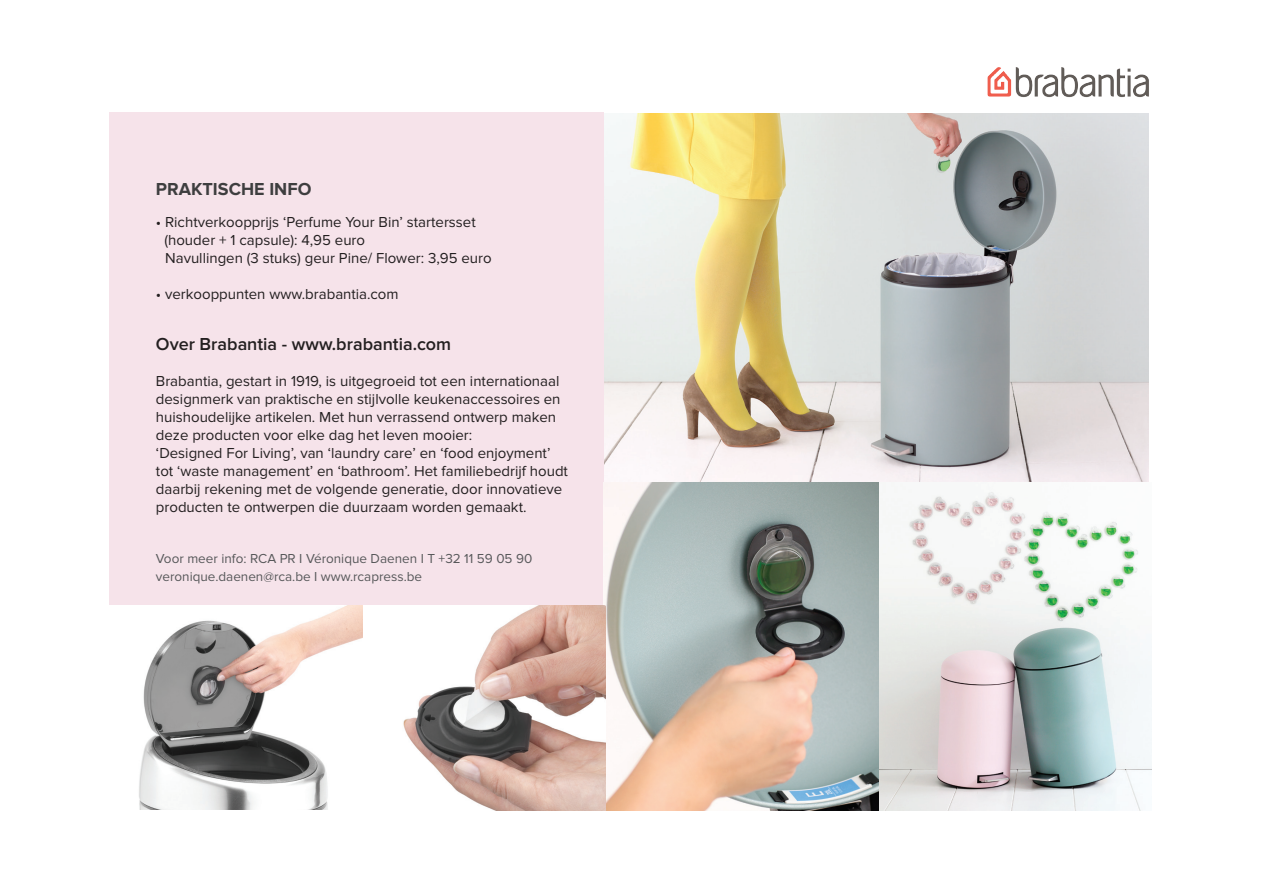
<style>
.page{position:relative;width:1263px;height:893px;background:#fff}
.page>*{position:absolute;margin:0;border:0;box-sizing:border-box;transform-origin:0 0}
.t1{font:600 18px "Proxima Nova";color:#231f20}
.t2{font:700 18px "Proxima Nova";color:#3e3e3f}
.t3{font:15px/18px "Proxima Nova";color:#231f20}
.t4{font:13.5px/18px "Proxima Nova";color:#57585a}
</style>
<div class="page">
<img style="left:604px;top:113px;width:544px;height:370px">
<div style="left:109px;top:112px;width:495px;height:494px;background:#f6e3ea"></div>
<img style="left:969px;top:67px;width:180px;height:78px">
<img style="left:878px;top:483px;width:273px;height:327px">
<img style="left:139px;top:606px;width:223px;height:204px">
<img style="left:604px;top:483px;width:274px;height:327px">
<img style="left:403px;top:606px;width:202px;height:204px">
<p class="t2" style="left:156px;top:179px;width:157px">PRAKTISCHE INFO</p>
<p class="t3" style="left:164px;top:213px;width:329px;text-indent:-8px">• Richtverkoopprijs ‘Perfume Your Bin’ startersset (houder + 1 capsule): 4,95 euro<br>Navullingen (3 stuks) geur Pine/ Flower: 3,95 euro</p>
<p class="t3" style="left:156px;top:285px;width:244px">• verkooppunten www.brabantia.com</p>
<p class="t1" style="left:156px;top:334px;width:297px">Over Brabantia - www.brabantia.com</p>
<p class="t3" style="left:156px;top:372px;width:414px">Brabantia, gestart in 1919, is uitgegroeid tot een internationaal designmerk van praktische en stijlvolle keukenaccessoires en huishoudelijke artikelen. Met hun verrassend ontwerp maken deze producten voor elke dag het leven mooier:<br>‘Designed For Living’, van ‘laundry care’ en ‘food enjoyment’ tot ‘waste management’ en ‘bathroom’. Het familiebedrijf houdt daarbij rekening met de volgende generatie, door innovatieve producten te ontwerpen die duurzaam worden gemaakt.</p>
<p class="t4" style="left:156px;top:550px;width:378px">Voor meer info: RCA PR I Véronique Daenen I T +32 11 59 05 90 veronique.daenen@rca.be I www.rcapress.be</p>
</div>
